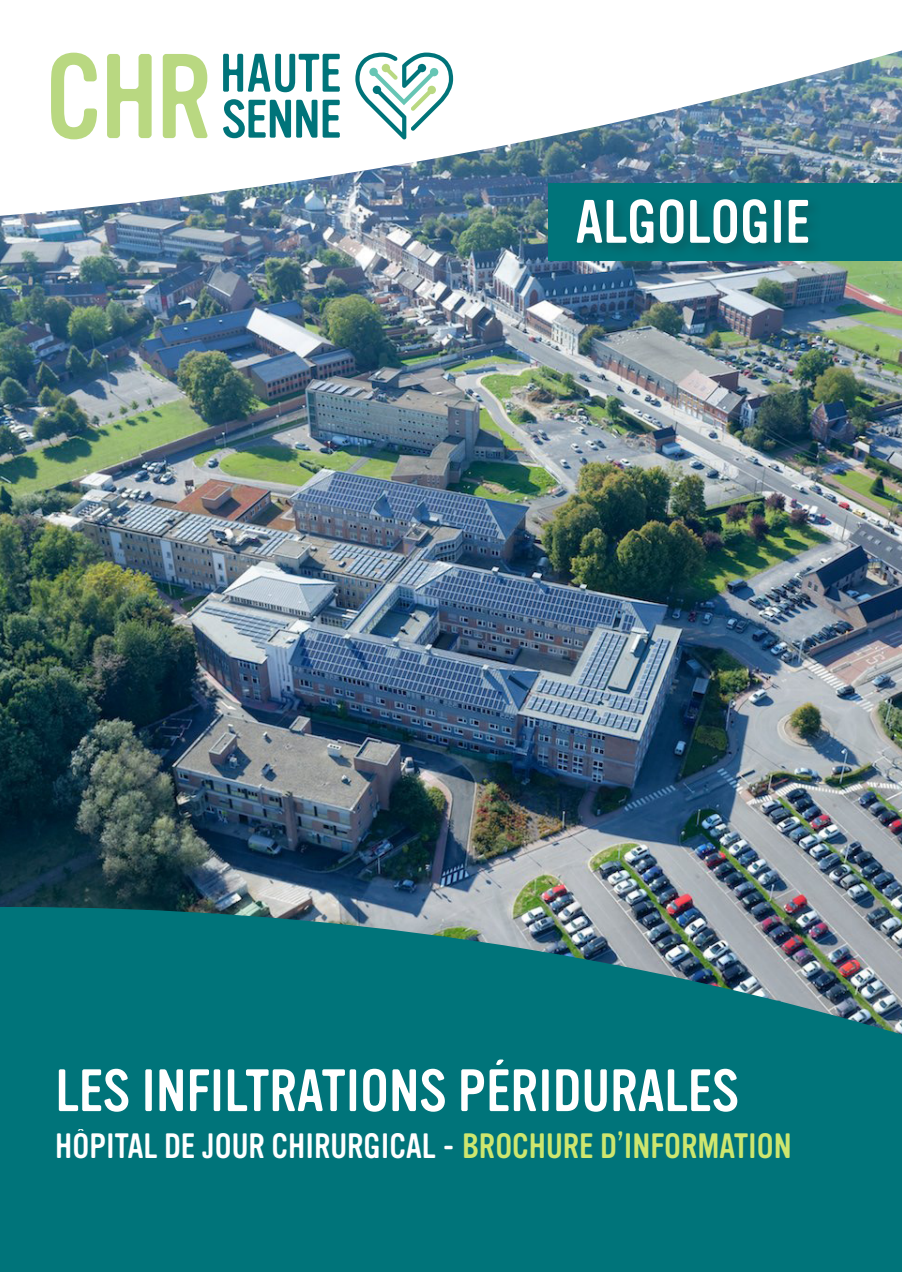
<style>
.page{position:relative;width:902px;height:1272px;background:#fff}
.page>*{position:absolute;margin:0;border:0;box-sizing:border-box;transform-origin:0 0}
.TITRE{font:60px "Vinyl OT";color:#fff}
.TITRE-2{font:58.5px "Vinyl OT";color:#fff}
.Sous-titre{font:34.5px "Vinyl OT";color:#fff}
.s1{color:#cee66e}
</style>
<div class="page">
<img style="left:0;top:217px;width:901px;height:690px">
<svg style="left:0;top:50px;width:901px;height:167px"></svg>
<svg style="left:223px;top:54px;width:117px;height:38px"></svg>
<svg style="left:223px;top:99px;width:117px;height:39px"></svg>
<svg style="left:51px;top:53px;width:46px;height:86px"></svg>
<svg style="left:107px;top:54px;width:45px;height:84px"></svg>
<svg style="left:163px;top:54px;width:45px;height:84px"></svg>
<svg style="left:355px;top:53px;width:98px;height:86px"></svg>
<svg style="left:0;top:907px;width:901px;height:364px;background:#0e767c"></svg>
<div style="left:549px;top:183px;width:352px;height:77px;background:#00747a"></div>
<div style="left:574px;top:197px;width:249px;height:61px;background:#026d72"></div>
<p class="TITRE" style="left:575px;top:189px;width:235px">ALGOLOGIE</p>
<p class="TITRE-2" style="left:55px;top:1058px;width:685px">LES INFILTRATIONS PÉRIDURALES</p>
<p class="Sous-titre" style="left:55px;top:1127px;width:738px">HÔPITAL DE JOUR CHIRURGICAL - <span class="s1">BROCHURE D’INFORMATION</span></p>
</div>
